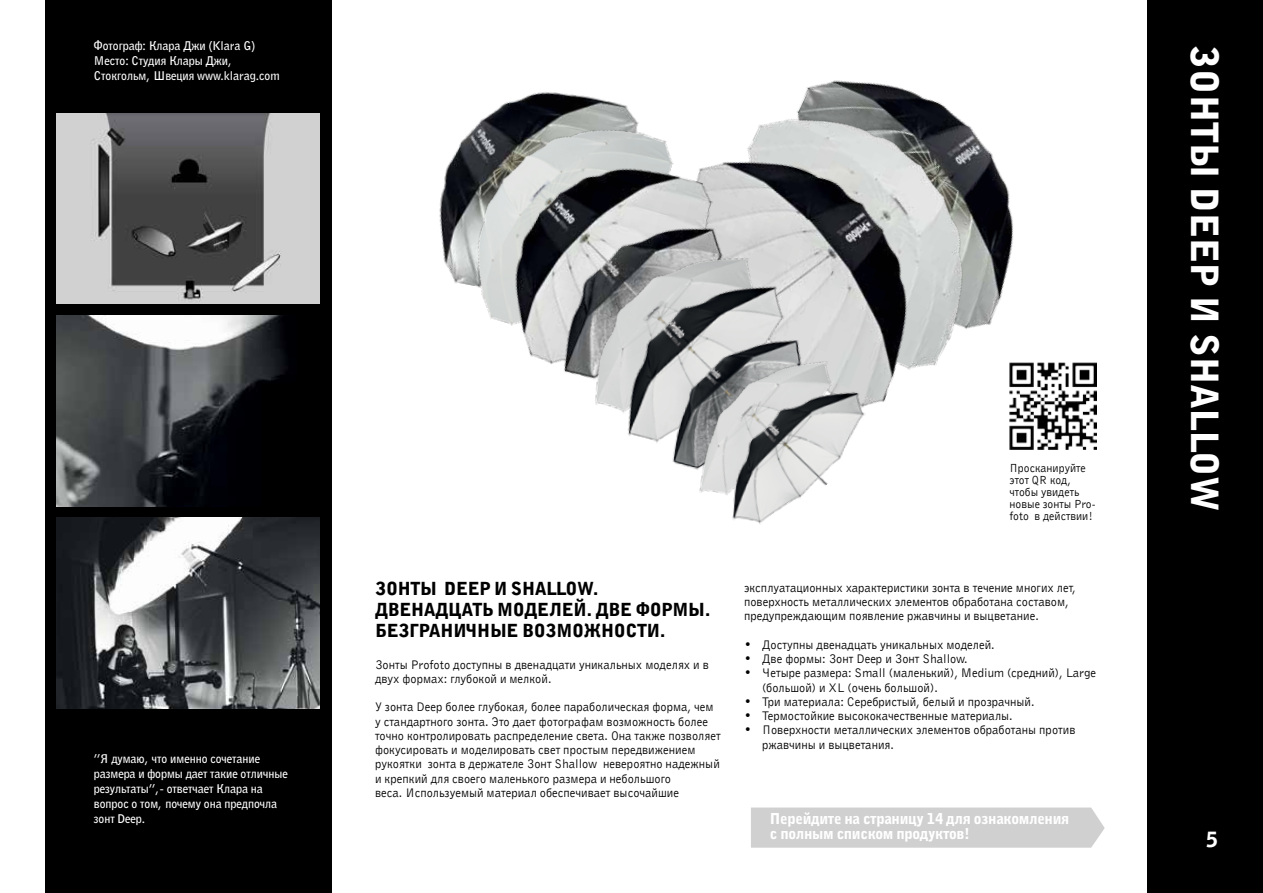
<style>
.page{position:relative;width:1263px;height:893px;background:#fff}
.page>*{position:absolute;margin:0;border:0;box-sizing:border-box;transform-origin:0 0}
.t1{font:900 37.5px "Bell Gothic";letter-spacing:.01em;color:#fff}
.t2{font:900 21px "Bell Gothic Profoto";color:#fff}
.t3{font:900 18px/21px "Bell Gothic";letter-spacing:-.015em;color:#000}
.t4{font:900 15px/15px "Bell Gothic";letter-spacing:-.02em;color:#fff}
.t5{font:12.75px/14.2px "Bell Gothic";color:#000}
.t6{font:700 12px/15px "Bell Gothic";color:#fff}
.t7{font:12px/12px "Bell Gothic";color:#000}
</style>
<div class="page">
<div style="left:45px;top:0;width:287px;height:893px;background:#000"></div>
<img style="left:56px;top:113px;width:263px;height:191px">
<img style="left:56px;top:316px;width:232px;height:191px">
<img style="left:56px;top:517px;width:264px;height:191px">
<img style="left:803px;top:80px;width:228px;height:283px">
<img style="left:746px;top:100px;width:230px;height:302px">
<img style="left:439px;top:92px;width:198px;height:195px">
<img style="left:478px;top:122px;width:268px;height:243px">
<img style="left:556px;top:201px;width:196px;height:172px">
<img style="left:571px;top:220px;width:213px;height:185px">
<img style="left:602px;top:248px;width:217px;height:195px">
<img style="left:663px;top:308px;width:164px;height:161px">
<img style="left:694px;top:344px;width:166px;height:149px">
<img style="left:716px;top:368px;width:165px;height:156px">
<img style="left:1009px;top:363px;width:87px;height:86px">
<div style="left:1148px;top:0;width:115px;height:893px;background:#000"></div>
<div style="left:751px;top:807px;width:354px;height:41px;background:#d0d0d0"></div>
<p class="t6" style="left:94px;top:39px;width:187px">Фотограф: Клара Джи (Klara G)<br>Место: Студия Клары Джи,<br>Стокгольм, Швеция www.klarag.com</p>
<p class="t6" style="left:94px;top:752px;width:195px">”Я думаю, что именно сочетание размера и формы дает такие отличные результаты”,- ответчает Клара на вопрос о том, почему она предпочла зонт Deep.</p>
<p class="t7" style="left:1009px;top:461px;width:88px">Просканируйте этот QR код, чтобы увидеть новые зонты Pro&shy;foto в действии!</p>
<h3 class="t3" style="left:375px;top:579px;width:337px">ЗОНТЫ DEEP И SHALLOW.<br>ДВЕНАДЦАТЬ МОДЕЛЕЙ. ДВЕ ФОРМЫ.<br>БЕЗГРАНИЧНЫЕ ВОЗМОЖНОСТИ.</h3>
<p class="t5" style="left:375px;top:657px;width:335px">Зонты Profoto доступны в двенадцати уникальных моделях и в двух формах: глубокой и мелкой.</p>
<p class="t5" style="left:375px;top:700px;width:347px">У зонта Deep более глубокая, более параболическая форма, чем у стандартного зонта. Это дает фотографам возможность более точно контролировать распределение света. Она также позволяет фокусировать и моделировать свет простым передвижением рукоятки зонта в держателе Зонт Shallow невероятно надежный и крепкий для своего маленького размера и небольшого<br>веса. Используемый материал обеспечивает высочайшие</p>
<p class="t5" style="left:744px;top:580px;width:333px">эксплуатационных характеристики зонта в течение многих лет, поверхность металлических элементов обработана составом, предупреждающим появление ржавчины и выцветание.</p>
<p class="t5" style="left:744px;top:637px;width:252px">• Доступны двенадцать уникальных моделей.</p>
<p class="t5" style="left:744px;top:651px;width:225px">• Две формы: Зонт Deep и Зонт Shallow.</p>
<p class="t5" style="left:762px;top:666px;width:335px;text-indent:-18px">• Четыре размера: Small (маленький), Medium (средний), Large (большой) и XL (очень большой).</p>
<p class="t5" style="left:744px;top:694px;width:292px">• Три материала: Серебристый, белый и прозрачный.</p>
<p class="t5" style="left:744px;top:709px;width:270px">• Термостойкие высококачественные материалы.</p>
<p class="t5" style="left:762px;top:723px;width:315px;text-indent:-18px">• Поверхности металлических элементов обработаны против ржавчины и выцветания.</p>
<p class="t4" style="left:770px;top:812px;width:301px">Перейдите на страницу 14 для ознакомления с полным списком продуктов!</p>
<h1 class="t1" style="left:1229px;top:45px;width:468px;rotate:90deg">ЗОНТЫ DEEP И SHALLOW</h1>
<h2 class="t2" style="left:1206px;top:826px;width:13px">5</h2>
</div>
